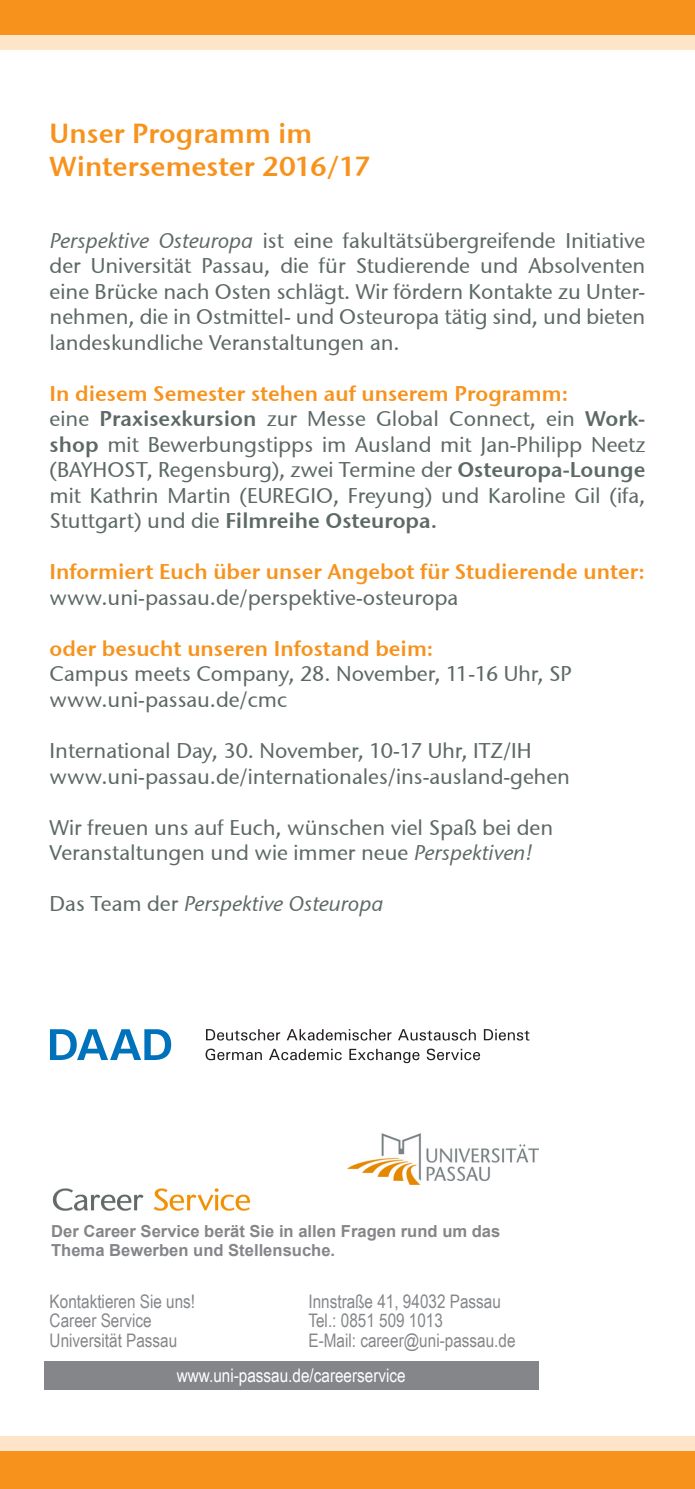
<style>
.page{position:relative;width:695px;height:1489px;background:#fff}
.page>*{position:absolute;margin:0;border:0;box-sizing:border-box;transform-origin:0 0}
.t1{font:27.5px/33px "Stone Sans Semi ITCTT";color:#f7931d}
.t2{font:21.25px/25.5px "Stone Sans ITCTT Medium";color:#5d6966}
.t3{font:21.25px "Stone Sans Semi ITCTT";color:#f7931d}
.t4{font:21.25px "Stone Sans Semi ITCTT";color:#5d6966}
.t5{font:italic 21.25px "Stone Sans ITCTT Medium";color:#5d6966}
.t6{font:18.75px/19.8px "Arial Narrow";color:#848689}
.t7{font:18.75px "Arial Narrow";color:#fff}
.t8{font:700 16.5px/19.8px "Arial";color:#848689}
.s1{font-style:italic}
.s2{font-family:"Stone Sans Semi ITCTT"}
.s3{font-family:"Stone Sans ITCTT Medium"}
.s4{font-style:normal}
</style>
<div class="page">
<div style="left:0;top:0;width:694px;height:35px;background:#f7931d"></div>
<div style="left:0;top:35px;width:694px;height:14px;background:#fee5ca"></div>
<div style="left:0;top:1449px;width:694px;height:39px;background:#f7931d"></div>
<div style="left:0;top:1436px;width:694px;height:14px;background:#fee5ca"></div>
<svg style="left:50px;top:1029px;width:121px;height:30px"></svg>
<svg style="left:206px;top:1029px;width:74px;height:11px"></svg>
<svg style="left:286px;top:1029px;width:105px;height:11px"></svg>
<svg style="left:398px;top:1029px;width:77px;height:11px"></svg>
<svg style="left:484px;top:1029px;width:45px;height:11px"></svg>
<svg style="left:205px;top:1048px;width:57px;height:12px"></svg>
<svg style="left:269px;top:1048px;width:72px;height:12px"></svg>
<svg style="left:349px;top:1048px;width:70px;height:15px"></svg>
<svg style="left:426px;top:1048px;width:54px;height:12px"></svg>
<div style="left:44px;top:1360px;width:494px;height:28px;background:#848689"></div>
<img style="left:347px;top:1133px;width:192px;height:51px">
<img style="left:52px;top:1188px;width:199px;height:23px">
<svg style="left:694px;top:1436px;width:1px;height:14px"></svg>
<p class="t1" style="left:50px;top:117px;width:322px">Unser Programm im<br>Wintersemester 2016/17</p>
<p class="t2" style="left:50px;top:227px;width:597px;text-align:justify"><span class="s1">Perspektive Osteuropa</span> ist eine fakultätsübergreifende Initiative der Universität Passau, die für Studierende und Absolventen eine Brücke nach Osten schlägt. Wir fördern Kontakte zu Unter&shy;nehmen, die in Ostmittel- und Osteuropa tätig sind, und bieten landeskundliche Veranstaltungen an.</p>
<p class="t3" style="left:50px;top:380px;width:520px">In diesem Semester stehen auf unserem Programm:</p>
<p class="t2" style="left:50px;top:406px;width:597px;text-align:justify">eine <span class="s2">Praxisexkursion</span> zur Messe Global Connect, ein <span class="s2">Work&shy;shop</span> mit Bewerbungstipps im Ausland mit Jan-Philipp Neetz (BAYHOST, Regensburg), zwei Termine der <span class="s2">Osteuropa-Lounge </span>mit Kathrin Martin (EUREGIO, Freyung) und Karoline Gil (ifa,</p>
<p class="t4" style="left:50px;top:507px;width:389px"><span class="s3">Stuttgart) und die</span> Filmreihe Osteuropa.</p>
<p class="t3" style="left:50px;top:558px;width:596px">Informiert Euch über unser Angebot für Studierende unter:</p>
<p class="t2" style="left:50px;top:584px;width:410px">www.uni-passau.de/perspektive-osteuropa</p>
<p class="t3" style="left:50px;top:635px;width:385px">oder besucht unseren Infostand beim:</p>
<p class="t2" style="left:50px;top:661px;width:523px">Campus meets Company, 28. November, 11-16 Uhr, SP www.uni-passau.de/cmc</p>
<p class="t2" style="left:50px;top:737px;width:521px">International Day, 30. November, 10-17 Uhr, ITZ/IH www.uni-passau.de/internationales/ins-ausland-gehen</p>
<p class="t2" style="left:50px;top:814px;width:505px">Wir freuen uns auf Euch, wünschen viel Spaß bei den<br>Veranstaltungen und wie immer neue <span class="s1">Perspektiven!</span></p>
<p class="t5" style="left:50px;top:890px;width:335px"><span class="s4">Das Team der</span> Perspektive Osteuropa</p>
<p class="t8" style="left:51px;top:1221px;width:450px">Der Career Service berät Sie in allen Fragen rund um das<br>Thema Bewerben und Stellensuche.</p>
<p class="t6" style="left:50px;top:1290px;width:147px">Kontaktieren Sie uns!<br>Career Service<br>Universität Passau</p>
<p class="t6" style="left:308px;top:1290px;width:208px">Innstraße 41, 94032 Passau<br>Tel.: 0851 509 1013<br>E-Mail: career@uni-passau.de</p>
<p class="t7" style="left:177px;top:1361px;width:230px">www.uni-passau.de/careerservice</p>
</div>
